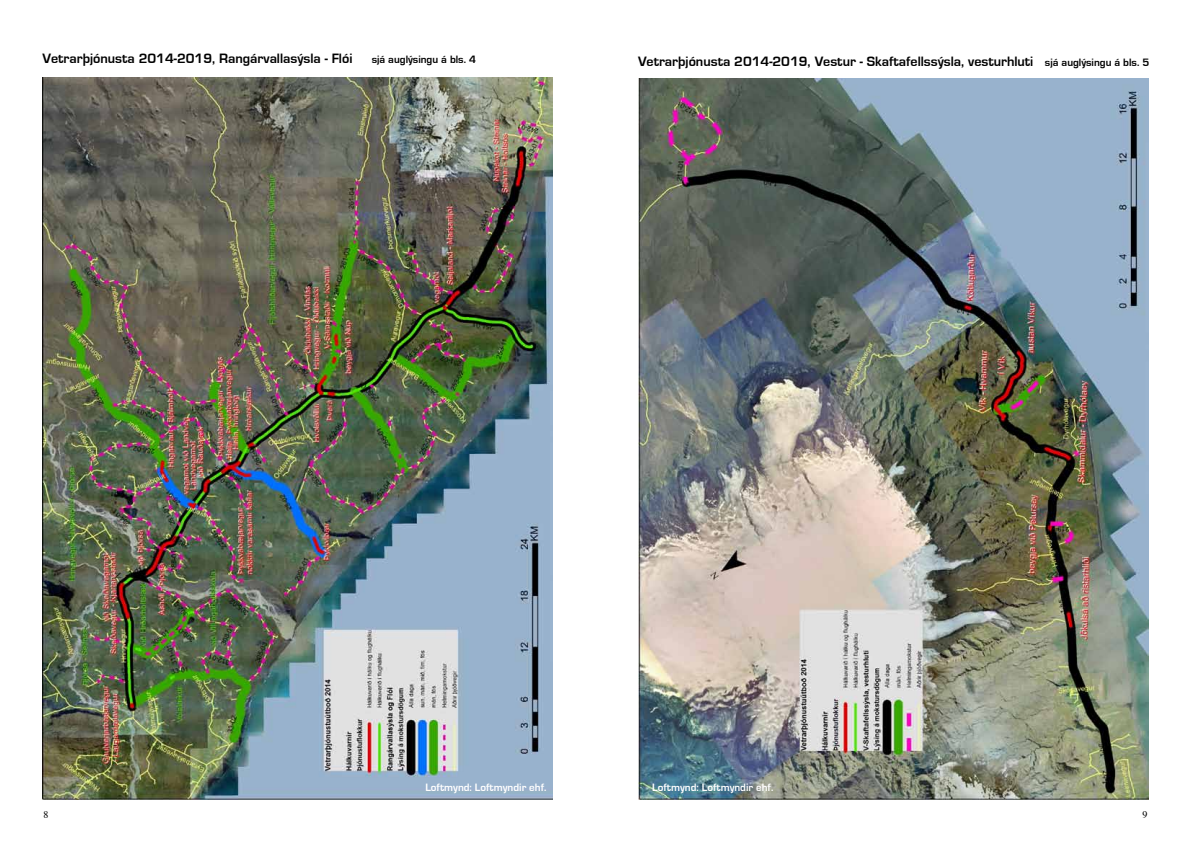
<style>
.page{position:relative;width:1191px;height:842px;background:#fff}
.page>*{position:absolute;margin:0;border:0;box-sizing:border-box;transform-origin:0 0}
.t1{font:700 14px "Eurostile";color:#000}
.t2{font:700 11px "Eurostile";color:#fff}
.t3{font:700 11px "Eurostile";color:#000}
.t4{font:10px "Times";color:#000}
.s1{font-size:11px}
</style>
<div class="page">
<img style="left:43px;top:78px;width:510px;height:721px">
<img style="left:638px;top:79px;width:510px;height:720px">
<p class="t1" style="left:43px;top:51px;width:311px">Vetrarþjónusta 2014-2019, Rangárvallasýsla - Flói</p>
<p class="t3" style="left:372px;top:53px;width:106px">sjá auglýsingu á bls. 4</p>
<p class="t1" style="left:638px;top:53px;width:513px">Vetrarþjónusta 2014-2019, Vestur - Skaftafellssýsla, vesturhluti <span class="s1">sjá auglýsingu á bls. 5</span></p>
<p class="t2" style="left:425px;top:781px;width:123px">Loftmynd: Loftmyndir ehf.</p>
<p class="t2" style="left:652px;top:781px;width:123px">Loftmynd: Loftmyndir ehf.</p>
<p class="t4" style="left:44px;top:805px;width:6px">8</p>
<p class="t4" style="left:1142px;top:805px;width:6px">9</p>
</div>
